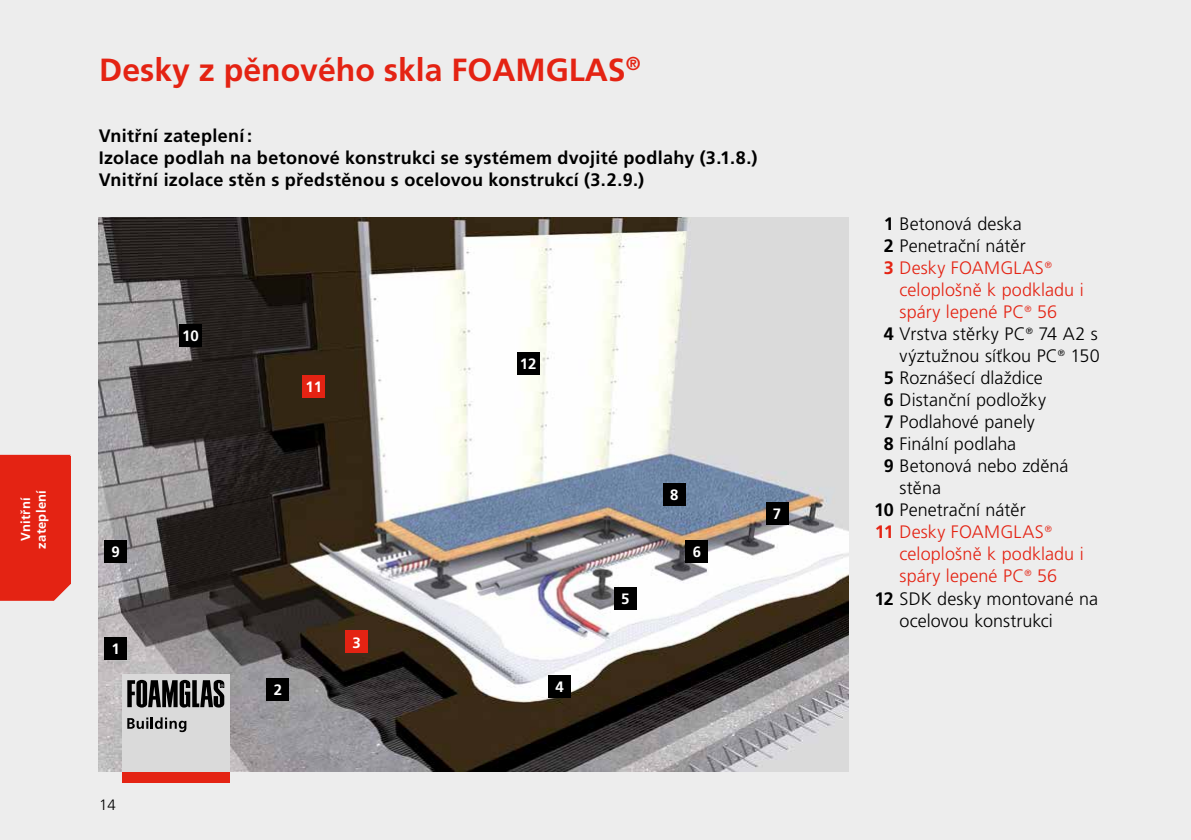
<style>
.page{position:relative;width:1191px;height:840px;background:#fff}
.page>*{position:absolute;margin:0;border:0;box-sizing:border-box;transform-origin:0 0}
.t1{font:700 32px "Frutiger LT Pro";color:#e42313}
.t2{font:300 18px "Frutiger LT Pro";letter-spacing:.005em;color:#000}
.t3{font:700 18px/22px "Frutiger LT Pro";letter-spacing:.02em;color:#000}
.t4{font:300 18px "Frutiger LT Pro";letter-spacing:.005em;color:#e42313}
.t5{font:700 15px "Frutiger LT Pro";color:#fff}
.t6{font:300 15px "Frutiger LT Pro";color:#000}
.t7{font:700 13px/15.6px "Frutiger LT Pro";letter-spacing:.02em;color:#fff;text-align:center}
.s1{font-weight:700}
</style>
<div class="page">
<div style="left:0;top:0;width:1191px;height:839px;background:#ededed"></div>
<img style="left:99px;top:217px;width:749px;height:553px">
<div style="left:104px;top:637px;width:23px;height:22px;background:#000"></div>
<div style="left:266px;top:677px;width:23px;height:23px;background:#000"></div>
<div style="left:548px;top:674px;width:23px;height:23px;background:#000"></div>
<div style="left:345px;top:630px;width:23px;height:23px;background:#e42313"></div>
<div style="left:614px;top:587px;width:22px;height:22px;background:#000"></div>
<div style="left:765px;top:501px;width:23px;height:23px;background:#000"></div>
<div style="left:663px;top:482px;width:22px;height:23px;background:#000"></div>
<div style="left:302px;top:375px;width:23px;height:22px;background:#e42313"></div>
<div style="left:685px;top:540px;width:23px;height:22px;background:#000"></div>
<div style="left:104px;top:540px;width:23px;height:22px;background:#000"></div>
<div style="left:179px;top:324px;width:23px;height:22px;background:#000"></div>
<div style="left:517px;top:352px;width:22px;height:23px;background:#000"></div>
<div style="left:122px;top:674px;width:108px;height:97px;background:#dadada"></div>
<div style="left:122px;top:771px;width:108px;height:11px;background:#e42313"></div>
<svg style="left:127px;top:679px;width:97px;height:28px"></svg>
<svg style="left:127px;top:717px;width:59px;height:14px"></svg>
<svg style="left:0;top:454px;width:71px;height:1px"></svg>
<div style="left:0;top:455px;width:71px;height:128px;background:#e42313"></div>
<svg style="left:0;top:583px;width:71px;height:17px"></svg>
<h1 class="t1" style="left:99px;top:51px;width:543px">Desky z pěnového skla FOAMGLAS<sup>®</sup></h1>
<p class="t3" style="left:99px;top:125px;width:660px">Vnitřní zateplení :<br>Izolace podlah na betonové konstrukci se systémem dvojité podlahy (3.1.8.)<br>Vnitřní izolace stěn s předstěnou s ocelovou konstrukcí (3.2.9.)</p>
<p class="t7" style="left:18px;top:548px;width:60px;rotate:-90deg">Vnitřní zateplení</p>
<p class="t5" style="left:182px;top:327px;width:18px">10</p>
<p class="t5" style="left:305px;top:378px;width:18px">11</p>
<p class="t5" style="left:520px;top:355px;width:18px">12</p>
<p class="t5" style="left:670px;top:485px;width:10px">8</p>
<p class="t5" style="left:111px;top:543px;width:10px">9</p>
<p class="t5" style="left:692px;top:543px;width:10px">6</p>
<p class="t5" style="left:111px;top:640px;width:10px">1</p>
<p class="t6" style="left:99px;top:795px;width:18px">14</p>
<p class="t5" style="left:352px;top:633px;width:10px">3</p>
<p class="t5" style="left:274px;top:680px;width:10px">2</p>
<p class="t5" style="left:555px;top:677px;width:10px">4</p>
<p class="t5" style="left:621px;top:590px;width:10px">5</p>
<p class="t5" style="left:773px;top:504px;width:10px">7</p>
<p class="t2" style="left:884px;top:213px;width:139px"><span class="s1">1</span> Betonová deska</p>
<p class="t2" style="left:884px;top:235px;width:143px"><span class="s1">2</span> Penetrační nátěr</p>
<p class="t4" style="left:884px;top:257px;width:169px"><span class="s1">3</span> Desky FOAMGLAS<sup>®</sup></p>
<p class="t4" style="left:899px;top:279px;width:186px">celoplošně k podkladu i</p>
<p class="t4" style="left:899px;top:301px;width:159px">spáry lepené PC<sup>®</sup> 56</p>
<p class="t2" style="left:884px;top:323px;width:215px"><span class="s1">4</span> Vrstva stěrky PC<sup>®</sup> 74 A2 s</p>
<p class="t2" style="left:899px;top:345px;width:202px">výztužnou síťkou PC<sup>®</sup> 150</p>
<p class="t2" style="left:884px;top:367px;width:160px"><span class="s1">5</span> Roznášecí dlaždice</p>
<p class="t2" style="left:884px;top:389px;width:164px"><span class="s1">6</span> Distanční podložky</p>
<p class="t2" style="left:884px;top:411px;width:152px"><span class="s1">7</span> Podlahové panely</p>
<p class="t2" style="left:884px;top:433px;width:134px"><span class="s1">8</span> Finální podlaha</p>
<p class="t2" style="left:884px;top:455px;width:186px"><span class="s1">9</span> Betonová nebo zděná</p>
<p class="t2" style="left:899px;top:477px;width:43px">stěna</p>
<p class="t2" style="left:874px;top:499px;width:153px"><span class="s1">10</span> Penetrační nátěr</p>
<p class="t4" style="left:875px;top:521px;width:179px"><span class="s1">11</span> Desky FOAMGLAS<sup>®</sup></p>
<p class="t4" style="left:899px;top:543px;width:186px">celoplošně k podkladu i</p>
<p class="t4" style="left:899px;top:565px;width:159px">spáry lepené PC<sup>®</sup> 56</p>
<p class="t2" style="left:874px;top:587px;width:225px"><span class="s1">12</span> SDK desky montované na</p>
<p class="t2" style="left:899px;top:609px;width:155px">ocelovou konstrukci</p>
</div>
